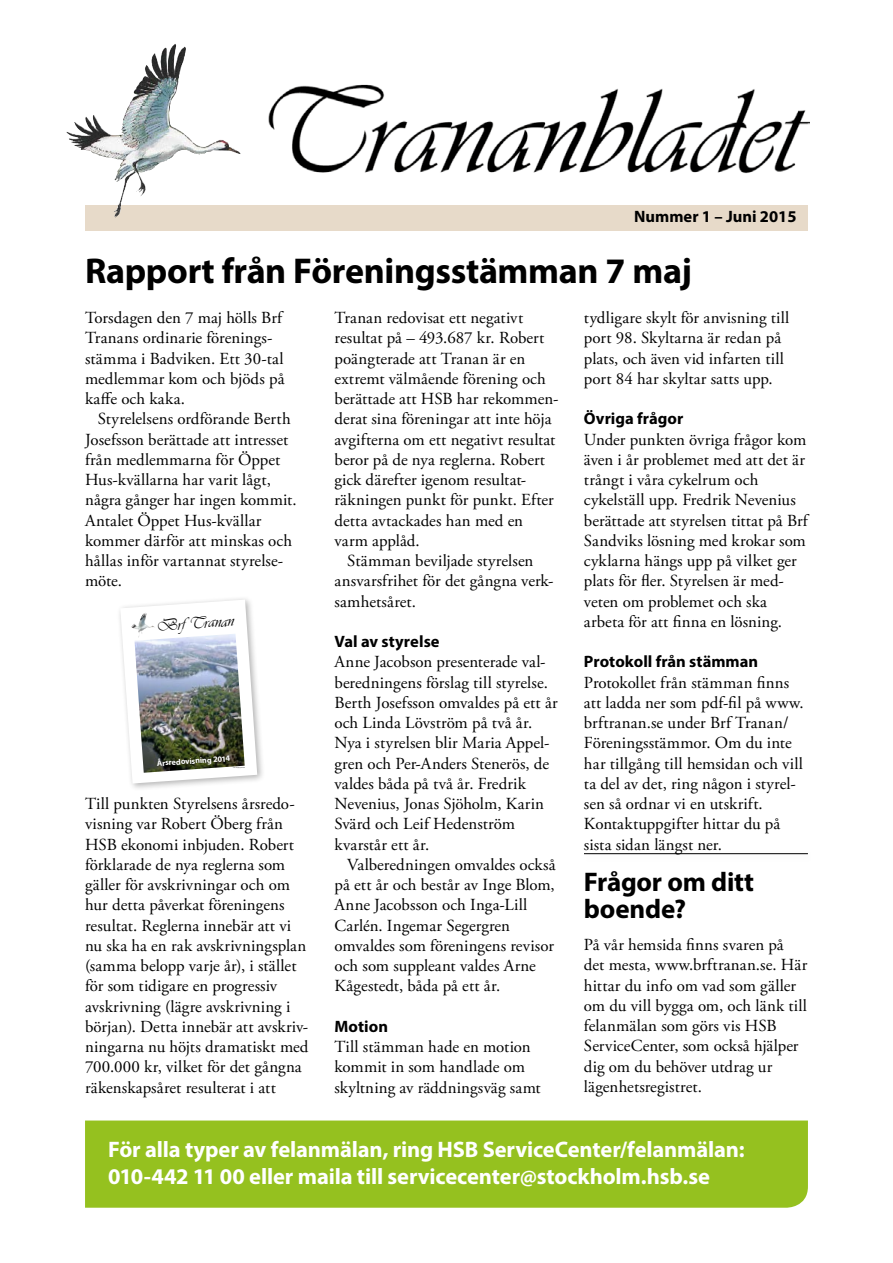
<style>
.page{position:relative;width:893px;height:1263px;background:#fff}
.page>*{position:absolute;margin:0;border:0;box-sizing:border-box;transform-origin:0 0}
.t1{font:700 36px "Myriad Pro";letter-spacing:-.01em;color:#000}
.t2{font:700 27px/27px "Myriad Pro";letter-spacing:-.01em;color:#000}
.t3{font:700 22.5px/27px "Myriad Pro";letter-spacing:-.01em;color:#fff}
.t4{font:16.8px/20.2px "Adobe Garamond Pro";letter-spacing:.005em;color:#000}
.t5{font:16.8px "Vivaldii";color:#000}
.t6{font:700 16.5px "Myriad Pro";color:#000}
.t7{font:700 8.25px "Myriad Pro";color:#fff}
</style>
<div class="page">
<div style="left:85px;top:205px;width:723px;height:25px;background:#e7dac9"></div>
<img style="left:66px;top:47px;width:106px;height:155px">
<img style="left:269px;top:84px;width:541px;height:90px">
<div style="left:85px;top:1120px;width:723px;height:88px;background:#95c11f"></div>
<div style="left:116px;top:596px;width:150px;height:195px;background:#000;opacity:.3"></div>
<img style="left:120px;top:600px;width:137px;height:183px">
<hr style="left:584px;top:853px;width:224px;height:1px;background:#000">
<p class="t6" style="left:634px;top:205px;width:164px">Nummer 1 – Juni 2015</p>
<h1 class="t1" style="left:85px;top:248px;width:608px">Rapport från Föreningsstämman 7 maj</h1>
<p class="t4" style="left:584px;top:308px;width:207px">tydligare skylt för anvisning till port 98. Skyltarna är redan på plats, och även vid infarten till port 84 har skyltar satts upp.</p>
<p class="t6" style="left:584px;top:408px;width:101px">Övriga frågor</p>
<p class="t4" style="left:584px;top:430px;width:225px">Under punkten övriga frågor kom även i år problemet med att det är trångt i våra cykelrum och cykelställ upp. Fredrik Nevenius berättade att styrelsen tittat på Brf<br>Sandviks lösning med krokar som cyklarna hängs upp på vilket ger plats för fler. Styrelsen är med&shy;veten om problemet och ska arbeta för att finna en lösning.</p>
<p class="t6" style="left:584px;top:651px;width:176px">Protokoll från stämman</p>
<p class="t4" style="left:584px;top:673px;width:221px">Protokollet från stämman finns att ladda ner som pdf-fil på www. brftranan.se under Brf Tranan/<br>Föreningsstämmor. Om du inte har tillgång till hemsidan och vill ta del av det, ring någon i styrel&shy;sen så ordnar vi en utskrift.<br>Kontaktuppgifter hittar du på sista sidan längst ner.</p>
<p class="t4" style="left:85px;top:308px;width:201px">Torsdagen den 7 maj hölls Brf<br>Tranans ordinarie förenings&shy;stämma i Badviken. Ett 30-tal medlemmar kom och bjöds på kaffe och kaka.</p>
<p class="t4" style="left:85px;top:409px;width:213px;text-indent:13px">Styrelelsens ordförande Berth<br>Josefsson berättade att intresset från medlemmarna för Öppet<br>Hus-kvällarna har varit lågt, några gånger har ingen kommit.<br>Antalet Öppet Hus-kvällar kommer därför att minskas och hållas inför vartannat styrelse&shy;möte.</p>
<p class="t4" style="left:335px;top:308px;width:225px">Tranan redovisat ett negativt resultat på – 493.687 kr. Robert poängterade att Tranan är en extremt välmående förening och berättade att HSB har rekommen&shy;derat sina föreningar att inte höja avgifterna om ett negativt resultat beror på de nya reglerna. Robert gick därefter igenom resultat&shy;räkningen punkt för punkt. Efter detta avtackades han med en varm applåd.</p>
<p class="t4" style="left:335px;top:551px;width:217px;text-indent:13px">Stämman beviljade styrelsen ansvarsfrihet för det gångna verk-- samhetsåret.</p>
<p class="t6" style="left:334px;top:631px;width:107px">Val av styrelse</p>
<p class="t4" style="left:334px;top:652px;width:225px">Anne Jacobson presenterade val-- beredningens förslag till styrelse.<br>Berth Josefsson omvaldes på ett år och Linda Lövström på två år.<br>Nya i styrelsen blir Maria Appel&shy;gren och Per-Anders Stenerös, de valdes båda på två år. Fredrik<br>Nevenius, Jonas Sjöholm, Karin<br>Svärd och Leif Hedenström kvarstår ett år.</p>
<p class="t4" style="left:334px;top:855px;width:223px;text-indent:13px">Valberedningen omvaldes också på ett år och består av Inge Blom,<br>Anne Jacobsson och Inga-Lill<br>Carlén. Ingemar Segergren omvaldes som föreningens revisor och som suppleant valdes Arne<br>Kågestedt, båda på ett år.</p>
<p class="t6" style="left:334px;top:1015px;width:55px">Motion</p>
<p class="t4" style="left:334px;top:1037px;width:208px">Till stämman hade en motion kommit in som handlade om skyltning av räddningsväg samt</p>
<p class="t5" style="left:156px;top:619px;width:79px;rotate:-4deg">Brf Tranan</p>
<p class="t7" style="left:157px;top:758px;width:75px;rotate:-4deg">Årsredovisning 2014</p>
<p class="t4" style="left:85px;top:794px;width:225px">Till punkten Styrelsens årsredo&shy;visning var Robert Öberg från<br>HSB ekonomi inbjuden. Robert förklarade de nya reglerna som gäller för avskrivningar och om hur detta påverkat föreningens resultat. Reglerna innebär att vi nu ska ha en rak avskrivningsplan (samma belopp varje år), i stället för som tidigare en progressiv avskrivning (lägre avskrivning i början). Detta innebär att avskriv&shy;ningarna nu höjts dramatiskt med<br>700.000 kr, vilket för det gångna räkenskapsåret resulterat i att</p>
<h2 class="t2" style="left:584px;top:867px;width:172px">Frågor om ditt boende?</h2>
<p class="t4" style="left:584px;top:935px;width:225px">På vår hemsida finns svaren på det mesta, www.brftranan.se. Här hittar du info om vad som gäller om du vill bygga om, och länk till felanmälan som görs vis HSB<br>ServiceCenter, som också hjälper dig om du behöver utdrag ur lägenhetsregistret.</p>
<h3 class="t3" style="left:108px;top:1135px;width:638px">För alla typer av felanmälan, ring HSB ServiceCenter/felanmälan:<br>010-442 11 00 eller maila till servicecenter@stockholm.hsb.se</h3>
</div>
